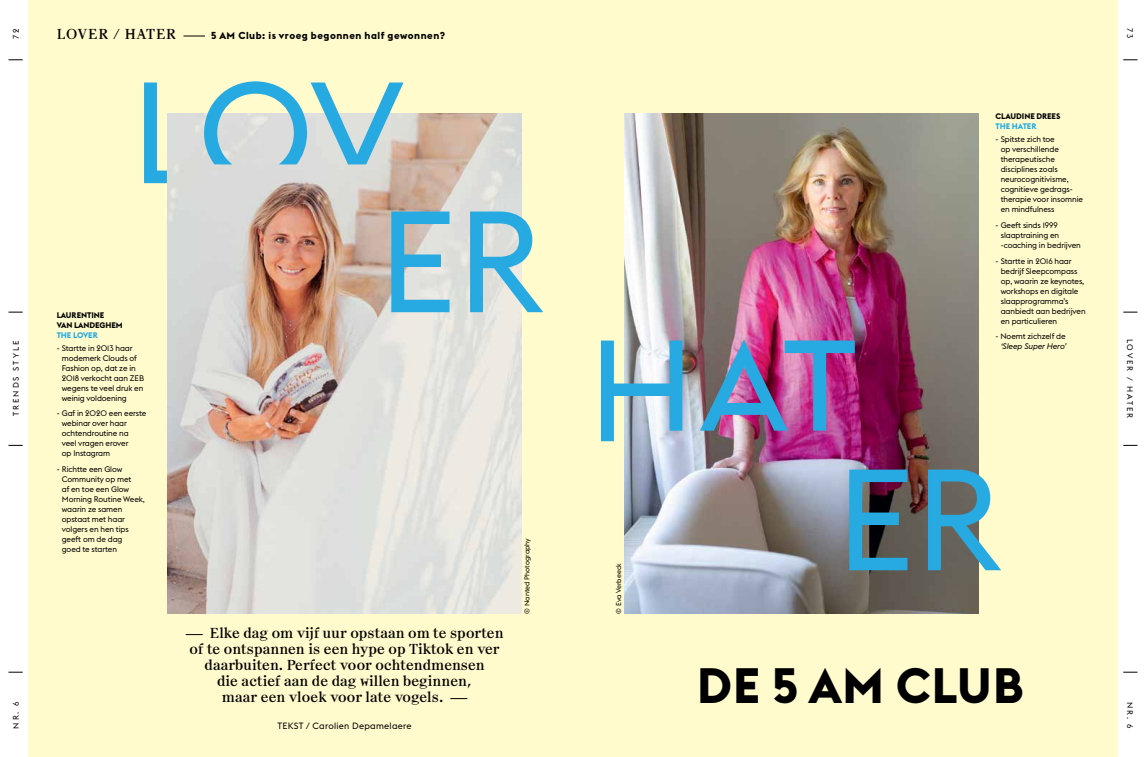
<style>
.page{position:relative;width:1146px;height:757px;background:#fff}
.page>*{position:absolute;margin:0;border:0;box-sizing:border-box;transform-origin:0 0}
.t1{font:700 49px "Euclid Flex";letter-spacing:.01em;color:#000}
.t2{font:14px "The W NYC";color:#000}
.t3{font:14px "The W NYC";letter-spacing:.05em;color:#000}
.t4{font:700 10px "Euclid Flex";letter-spacing:.05em;color:#000}
.t5{font:9px "Euclid Flex";letter-spacing:.03em;color:#000}
.t6{font:8px/10px "Euclid Flex";letter-spacing:-.01em;color:#000}
.t7{font:700 8px/10px "Euclid Flex";letter-spacing:-.01em;color:#000}
.t8{font:8px "Euclid Flex";letter-spacing:.24em;color:#000}
.t9{font:700 8px "Euclid Flex";letter-spacing:-.01em;color:#27aae1}
.t10{font:italic 8px "Euclid Flex";letter-spacing:-.01em;color:#000}
.t11{font:7px "Euclid Flex";color:#000}
</style>
<div class="page">
<svg style="left:9px;top:60px;width:14px;height:1px"></svg>
<svg style="left:9px;top:312px;width:14px;height:1px"></svg>
<svg style="left:9px;top:445px;width:14px;height:1px"></svg>
<svg style="left:9px;top:672px;width:14px;height:1px"></svg>
<svg style="left:1123px;top:60px;width:14px;height:1px"></svg>
<svg style="left:1123px;top:312px;width:14px;height:1px"></svg>
<svg style="left:1123px;top:445px;width:14px;height:1px"></svg>
<svg style="left:1123px;top:672px;width:14px;height:1px"></svg>
<div style="left:28px;top:0;width:1089px;height:757px;background:#fffbcc"></div>
<img style="left:624px;top:113px;width:354px;height:500px">
<img style="left:167px;top:113px;width:355px;height:500px">
<svg style="left:849px;top:469px;width:152px;height:101px;background:#568493"></svg>
<img style="left:601px;top:339px;width:253px;height:102px">
<svg style="left:183px;top:36px;width:22px;height:1px"></svg>
<svg style="left:186px;top:634px;width:17px;height:1px"></svg>
<svg style="left:450px;top:698px;width:17px;height:1px"></svg>
<svg style="left:391px;top:211px;width:152px;height:101px;background:#97cbda"></svg>
<svg style="left:144px;top:81px;width:259px;height:102px"></svg>
<p class="t6" style="left:11px;top:39px;width:12px;rotate:-90deg">72</p>
<h2 class="t3" style="left:57px;top:25px;width:121px">LOVER / HATER</h2>
<p class="t4" style="left:211px;top:29px;width:235px">5 AM Club: is vroeg begonnen half gewonnen?</p>
<p class="t6" style="left:1134px;top:28px;width:12px;rotate:90deg">73</p>
<p class="t7" style="left:995px;top:111px;width:66px">CLAUDINE DREES</p>
<p class="t9" style="left:995px;top:122px;width:42px">THE HATER</p>
<p class="t6" style="left:1000px;top:134px;width:84px;text-indent:-5px">- Spitste zich toe<br>op verschillende therapeutische disciplines zoals neurocognitivisme, cognitieve gedrags&shy;therapie voor insomnie en mindfulness</p>
<p class="t6" style="left:1000px;top:220px;width:82px;text-indent:-5px">- Geeft sinds 1999 slaaptraining en -coaching in bedrijven</p>
<p class="t6" style="left:1000px;top:256px;width:86px;text-indent:-5px">- Startte in 2016 haar bedrijf Sleepcompass op, waarin ze keynotes, workshops en digitale slaapprogramma’s aanbiedt aan bedrijven en particulieren</p>
<p class="t6" style="left:995px;top:331px;width:71px">- Noemt zichzelf de</p>
<p class="t10" style="left:1000px;top:342px;width:67px">‘Sleep Super Hero’</p>
<p class="t7" style="left:57px;top:310px;width:67px">LAURENTINE<br>VAN LANDEGHEM</p>
<p class="t9" style="left:57px;top:330px;width:43px">THE LOVER</p>
<p class="t6" style="left:62px;top:343px;width:84px;text-indent:-5px">- Startte in 2013 haar modemerk Clouds of<br>Fashion op, dat ze in<br>2018 verkocht aan ZEB wegens te veel druk en weinig voldoening</p>
<p class="t6" style="left:62px;top:408px;width:86px;text-indent:-5px">- Gaf in 2020 een eerste webinar over haar ochtendroutine na<br>veel vragen erover<br>op Instagram</p>
<p class="t6" style="left:62px;top:464px;width:85px;text-indent:-5px">- Richtte een Glow<br>Community op met<br>af en toe een Glow<br>Morning Routine Week, waarin ze samen opstaat met haar volgers en hen tips geeft om de dag<br>goed te starten</p>
<p class="t8" style="left:11px;top:416px;width:76px;rotate:-90deg">TRENDS STYLE</p>
<p class="t8" style="left:1134px;top:339px;width:81px;rotate:90deg">LOVER / HATER</p>
<p class="t11" style="left:523px;top:614px;width:77px;rotate:-90deg">© Nanted Photography</p>
<p class="t11" style="left:614px;top:614px;width:52px;rotate:-90deg">© Eva Verbeeck</p>
<h2 class="t2" style="left:210px;top:625px;width:295px">Elke dag om vijf uur opstaan om te sporten</h2>
<h2 class="t2" style="left:189px;top:641px;width:311px">of te ontspannen is een hype op Tiktok en ver</h2>
<h2 class="t2" style="left:204px;top:657px;width:282px">daarbuiten. Perfect voor ochtendmensen</h2>
<h2 class="t2" style="left:217px;top:673px;width:256px">die actief aan de dag willen beginnen,</h2>
<h2 class="t2" style="left:222px;top:689px;width:223px">maar een vloek voor late vogels.</h2>
<p class="t5" style="left:277px;top:720px;width:135px">TEKST / Carolien Depamelaere</p>
<h1 class="t1" style="left:696px;top:657px;width:328px">DE 5 AM CLUB</h1>
<p class="t6" style="left:11px;top:729px;width:29px;rotate:-90deg">NR. 6</p>
<p class="t6" style="left:1134px;top:701px;width:29px;rotate:90deg">NR. 6</p>
</div>
